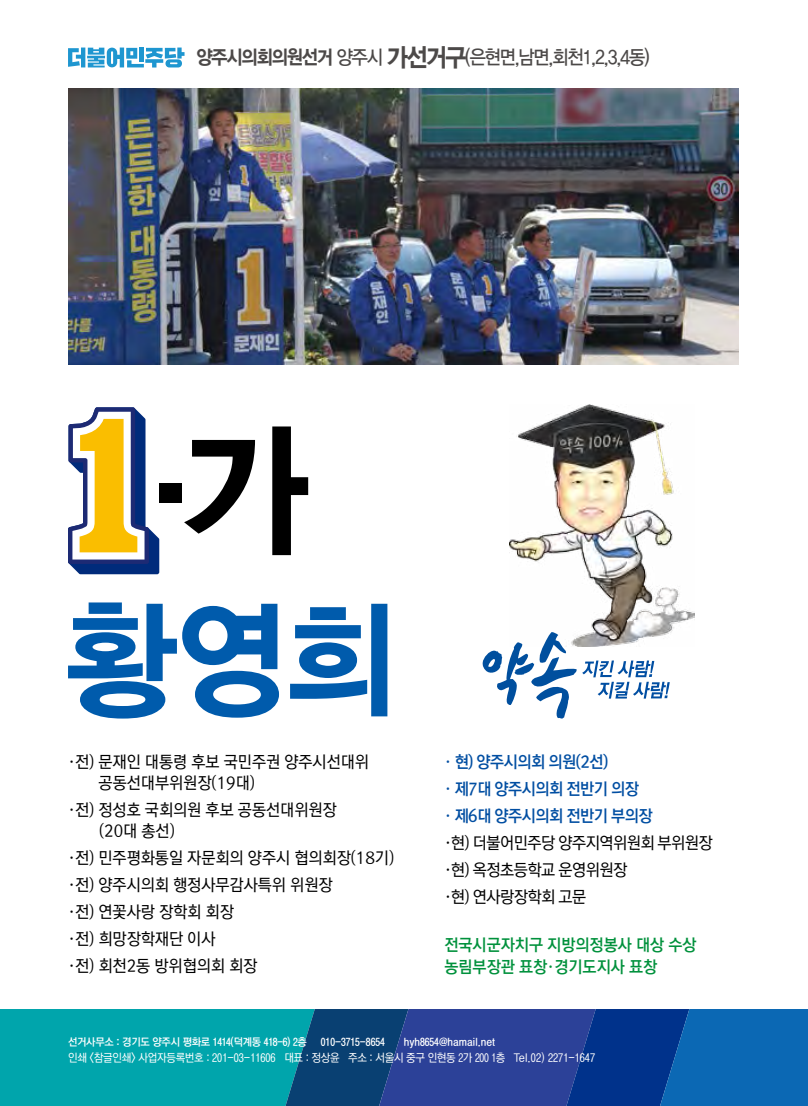
<style>
.page{position:relative;width:808px;height:1106px;background:#fff}
.page>*{position:absolute;margin:0;border:0;box-sizing:border-box;transform-origin:0 0}
.t1{font:19.5px "YDIYGO330";letter-spacing:-.065em;color:#4c4948;scale:.9 1}
.t2{font:16.5px/27px "Rix M Go M";color:#000;scale:.95 1}
.t3{font:16.5px/27px "Rix M Go M";letter-spacing:-.03em;color:#000;scale:.95 1}
.t4{font:16.5px/27px "Rix M Go B";letter-spacing:-.03em;color:#004ea2;scale:.95 1}
.t5{font:16.5px/22.5px "Rix M Go B";color:#00913c;scale:.95 1}
.t6{font:11.25px "YDVYGO530";letter-spacing:-.03em;color:#fff;scale:.95 1}
.t7{font:10.5px "YDVYGO540";letter-spacing:-.03em;color:#fff}
.t8{font:10.5px "YDVYGO540";color:#fff}
.s1{font-family:"YDIYGO350"}
.s2{font-family:"YDIYGO350";font-size:25.5px}
</style>
<div class="page">
<svg style="left:68px;top:48px;width:117px;height:19px"></svg>
<svg style="left:0;top:1009px;width:808px;height:97px;background:#0d6a9e"></svg>
<svg style="left:68px;top:407px;width:91px;height:167px"></svg>
<div style="left:159px;top:483px;width:23px;height:19px;background:#000"></div>
<svg style="left:184px;top:426px;width:124px;height:129px"></svg>
<svg style="left:68px;top:602px;width:211px;height:116px"></svg>
<svg style="left:290px;top:604px;width:97px;height:112px"></svg>
<img style="left:510px;top:404px;width:184px;height:229px">
<svg style="left:482px;top:632px;width:188px;height:86px"></svg>
<img style="left:68px;top:88px;width:671px;height:277px">
<p class="t1" style="left:197px;top:47px;width:505px"><span class="s1">양주시의회의원선거</span> 양주시 <span class="s2">가선거구</span>(은현면,남면,회천1,2,3,4동)</p>
<p class="t2" style="left:99px;top:750px;width:286px;line-height:21px;text-indent:-31px">·전) 문재인 대통령 후보 국민주권 양주시선대위 공동선대부위원장(19대)</p>
<p class="t2" style="left:99px;top:798px;width:252px;line-height:21px;text-indent:-31px">·전) 정성호 국회의원 후보 공동선대위원장 (20대 총선)</p>
<p class="t2" style="left:68px;top:843px;width:345px">·전) 민주평화통일 자문회의 양주시 협의회장(18기) ·전) 양주시의회 행정사무감사특위 위원장<br>·전) 연꽃사랑 장학회 회장<br>·전) 희망장학재단 이사<br>·전) 회천2동 방위협의회 회장</p>
<p class="t4" style="left:444px;top:748px;width:221px">· 현) 양주시의회 의원(2선)<br>· 제7대 양주시의회 전반기 의장<br>· 제6대 양주시의회 전반기 부의장</p>
<p class="t3" style="left:444px;top:828px;width:284px">·현) 더불어민주당 양주지역위원회 부위원장 ·현) 옥정초등학교 운영위원장<br>·현) 연사랑장학회 고문</p>
<p class="t5" style="left:444px;top:933px;width:267px">전국시군자치구 지방의정봉사 대상 수상 농림부장관 표창·경기도지사 표창</p>
<p class="t7" style="left:68px;top:1034px;width:240px">선거사무소 : 경기도 양주시 평화로 1414(덕계동 418-6) 2층</p>
<p class="t8" style="left:321px;top:1034px;width:65px">010-3715-8654</p>
<p class="t8" style="left:404px;top:1034px;width:93px">hyh8654@hamail.net</p>
<p class="t6" style="left:68px;top:1050px;width:556px">인쇄 &lt;참글인쇄&gt; 사업자등록번호 : 201-03-11606 대표 : 정상윤 주소 : 서울시 중구 인현동 2가 200 1층 Tel.02) 2271-1647</p>
</div>
